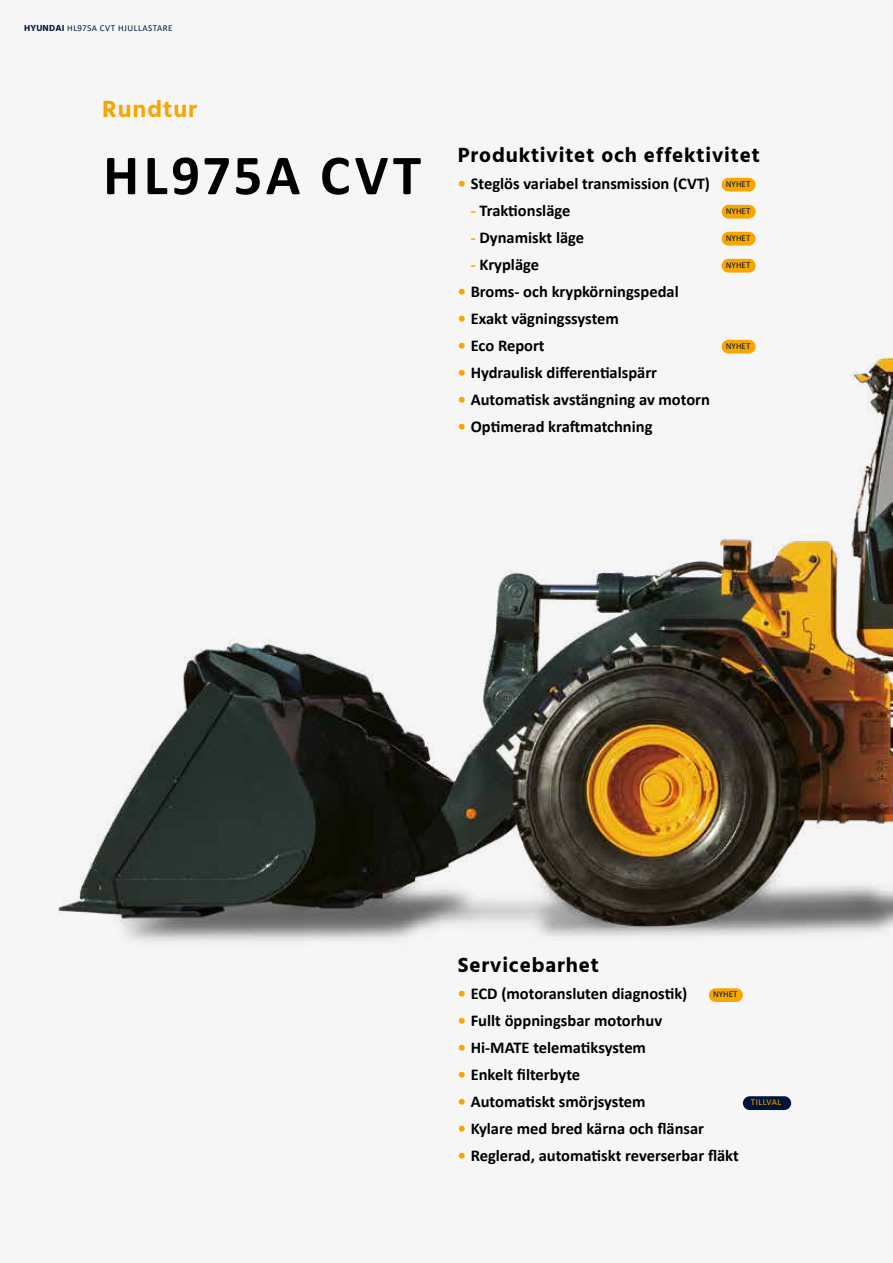
<style>
.page{position:relative;width:893px;height:1263px;background:#f7f6f7}
.page>*{position:absolute;margin:0;border:0;box-sizing:border-box;transform-origin:0 0}
.t1{font:700 57px "Calibri";letter-spacing:.06em;color:#000}
.t2{font:700 24px "Hind";letter-spacing:.04em;color:#f7a600}
.t3{font:700 21px "Hind";letter-spacing:.04em;color:#000}
.t4{font:700 16.5px "Calibri";color:#000}
.t5{font:9px "Calibri";letter-spacing:.06em;color:#001437}
.t6{font:9px "Calibri";color:#001437}
.t7{font:9px "Calibri";letter-spacing:.06em;color:#f7a600}
.s1{font-family:"Hind";font-weight:700}
.s2{color:#f7a600}
.s3{font-weight:400;font-size:9px;color:#001437}
</style>
<div class="page">
<img style="left:57px;top:177px;width:836px;height:933px">
<div style="left:709px;top:988px;width:34px;height:14px;background:#f7a600;border-radius:7px"></div>
<div style="left:743px;top:1096px;width:48px;height:14px;background:#001437;border-radius:7px"></div>
<div style="left:722px;top:178px;width:34px;height:14px;background:#f7a600;border-radius:7px"></div>
<div style="left:722px;top:205px;width:34px;height:14px;background:#f7a600;border-radius:7px"></div>
<div style="left:722px;top:232px;width:34px;height:14px;background:#f7a600;border-radius:7px"></div>
<div style="left:722px;top:259px;width:34px;height:14px;background:#f7a600;border-radius:7px"></div>
<div style="left:722px;top:340px;width:34px;height:14px;background:#f7a600;border-radius:7px"></div>
<p class="t5" style="left:24px;top:22px;width:150px"><span class="s1">HYUNDAI</span> HL975A CVT HJULLASTARE</p>
<h2 class="t2" style="left:102px;top:95px;width:97px">Rundtur</h2>
<h1 class="t1" style="left:103px;top:135px;width:319px">HL975A CVT</h1>
<p class="t3" style="left:458px;top:142px;width:303px">Produktivitet och effektivitet</p>
<p class="t4" style="left:458px;top:171px;width:294px"><span class="s2">•</span> Steglös variabel transmission (CVT) <span class="s3">NYHET</span></p>
<p class="t4" style="left:471px;top:198px;width:101px"><span class="s2">-</span> Traktionsläge</p>
<p class="t6" style="left:726px;top:204px;width:26px">NYHET</p>
<p class="t4" style="left:471px;top:225px;width:115px"><span class="s2">-</span> Dynamiskt läge</p>
<p class="t6" style="left:726px;top:231px;width:26px">NYHET</p>
<p class="t4" style="left:471px;top:252px;width:70px"><span class="s2">-</span> Krypläge</p>
<p class="t6" style="left:726px;top:258px;width:26px">NYHET</p>
<p class="t4" style="left:458px;top:279px;width:222px"><span class="s2">•</span> Broms- och krypkörningspedal</p>
<p class="t4" style="left:458px;top:306px;width:162px"><span class="s2">•</span> Exakt vägningssystem</p>
<p class="t4" style="left:458px;top:333px;width:88px"><span class="s2">•</span> Eco Report</p>
<p class="t6" style="left:726px;top:339px;width:26px">NYHET</p>
<p class="t4" style="left:458px;top:360px;width:201px"><span class="s2">•</span> Hydraulisk differentialspärr</p>
<p class="t4" style="left:458px;top:387px;width:254px"><span class="s2">•</span> Automatisk avstängning av motorn</p>
<p class="t4" style="left:458px;top:414px;width:196px"><span class="s2">•</span> Optimerad kraftmatchning</p>
<p class="t3" style="left:458px;top:952px;width:142px">Servicebarhet</p>
<p class="t4" style="left:458px;top:982px;width:231px"><span class="s2">•</span> ECD (motoransluten diagnostik)</p>
<p class="t6" style="left:713px;top:988px;width:26px">NYHET</p>
<p class="t4" style="left:458px;top:1009px;width:206px"><span class="s2">•</span> Fullt öppningsbar motorhuv</p>
<p class="t4" style="left:458px;top:1036px;width:190px"><span class="s2">•</span> Hi-MATE telematiksystem</p>
<p class="t4" style="left:458px;top:1063px;width:124px"><span class="s2">•</span> Enkelt filterbyte</p>
<p class="t4" style="left:458px;top:1090px;width:189px"><span class="s2">•</span> Automatiskt smörjsystem</p>
<p class="t7" style="left:751px;top:1096px;width:32px">TILLVAL</p>
<p class="t4" style="left:458px;top:1117px;width:248px"><span class="s2">•</span> Kylare med bred kärna och flänsar</p>
<p class="t4" style="left:458px;top:1144px;width:282px"><span class="s2">•</span> Reglerad, automatiskt reverserbar fläkt</p>
</div>
